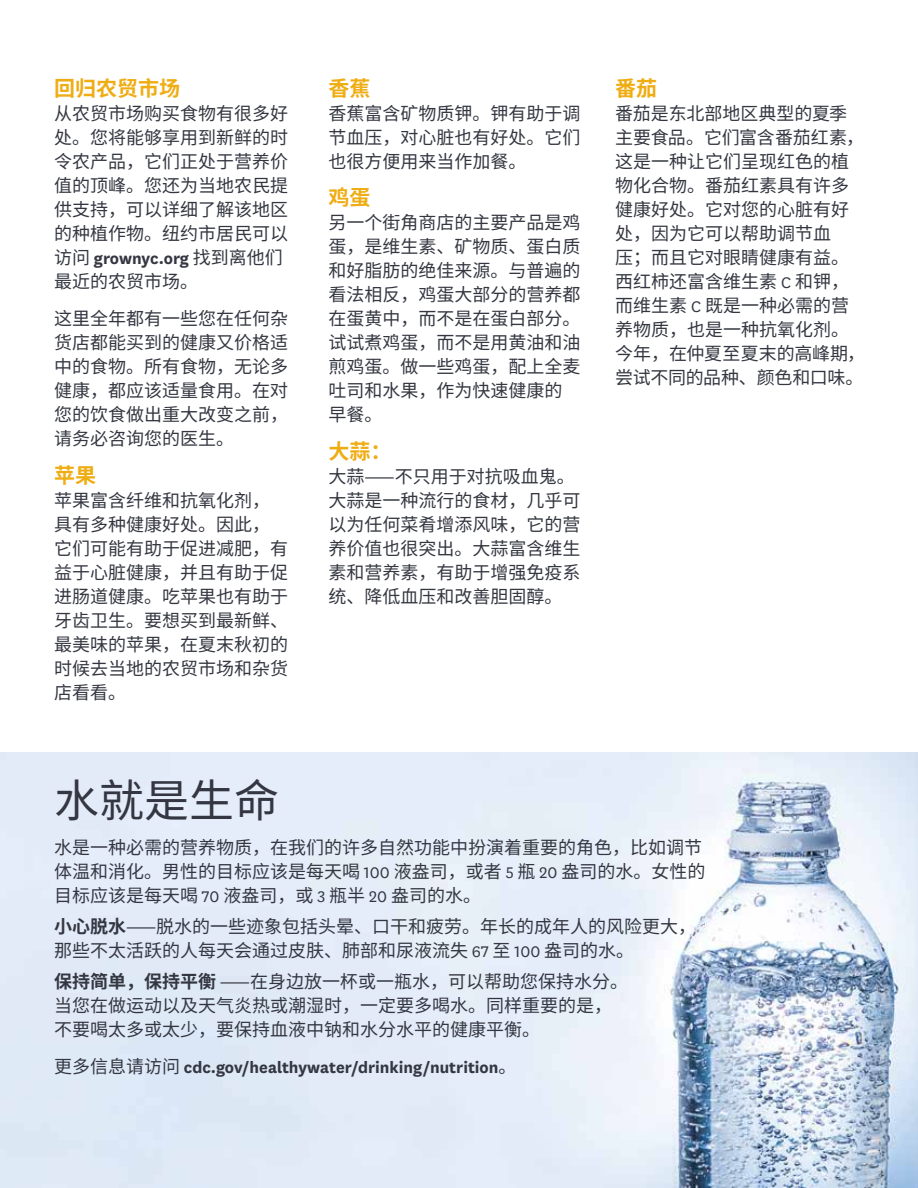
<style>
.page{position:relative;width:918px;height:1188px;background:#fff}
.page>*{position:absolute;margin:0;border:0;box-sizing:border-box;transform-origin:0 0}
.article_title_30pt{font:45px "Noto Sans CJ Ksc";color:#343741}
._14pt_head{font:700 21px "Noto Sans CJ Ksc";color:#efad14}
._12_16_body{font:18px/24px "Noto Sans CJ Ksc";color:#343741}
.article_title_20pt{font:18px/24px "Noto Sans CJ Ksc";color:#343741}
._12_16_body-2{font:700 18px "National";color:#343741}
.s1{font-family:"National";font-weight:700}
.s2{font-family:"National"}
.s3{font-weight:700}
.s4{font-family:"Noto Sans CJ Ksc";font-weight:400}
</style>
<div class="page">
<img style="left:0;top:753px;width:918px;height:435px">
<p class="_14pt_head" style="left:54px;top:76px;width:127px">回归农贸市场</p>
<p class="_12_16_body" style="left:54px;top:101px;width:235px">从农贸市场购买食物有很多好处。您将能够享用到新鲜的时令农产品，它们正处于营养价值的顶峰。您还为当地农民提供支持，可以详细了解该地区的种植作物。纽约市居民可以访问 <span class="s1">grownyc.org</span> 找到离他们最近的农贸市场。</p>
<p class="_12_16_body" style="left:54px;top:307px;width:235px;text-align:justify">这里全年都有一些您在任何杂货店都能买到的健康又价格适中的食物。所有食物，无论多健康，都应该适量食用。在对您的饮食做出重大改变之前，请务必咨询您的医生。</p>
<p class="_14pt_head" style="left:54px;top:463px;width:43px">苹果</p>
<p class="_12_16_body" style="left:54px;top:488px;width:235px">苹果富含纤维和抗氧化剂，具有多种健康好处。因此，它们可能有助于促进减肥，有益于心脏健康，并且有助于促进肠道健康。吃苹果也有助于牙齿卫生。要想买到最新鲜、最美味的苹果，在夏末秋初的时候去当地的农贸市场和杂货店看看。</p>
<p class="_14pt_head" style="left:328px;top:76px;width:43px">香蕉</p>
<p class="_12_16_body" style="left:328px;top:101px;width:253px;text-align:justify">香蕉富含矿物质钾。钾有助于调节血压，对心脏也有好处。它们也很方便用来当作加餐。</p>
<p class="_14pt_head" style="left:328px;top:186px;width:43px">鸡蛋</p>
<p class="_12_16_body" style="left:328px;top:211px;width:253px">另一个街角商店的主要产品是鸡蛋，是维生素、矿物质、蛋白质和好脂肪的绝佳来源。与普遍的看法相反，鸡蛋大部分的营养都在蛋黄中，而不是在蛋白部分。试试煮鸡蛋，而不是用黄油和油煎鸡蛋。做一些鸡蛋，配上全麦吐司和水果，作为快速健康的早餐。</p>
<p class="_14pt_head" style="left:328px;top:439px;width:64px">大蒜：</p>
<p class="_12_16_body" style="left:328px;top:464px;width:253px">大蒜——不只用于对抗吸血鬼。大蒜是一种流行的食材，几乎可以为任何菜肴增添风味，它的营养价值也很突出。大蒜富含维生素和营养素，有助于增强免疫系统、降低血压和改善胆固醇。</p>
<p class="_14pt_head" style="left:615px;top:76px;width:43px">番茄</p>
<p class="_12_16_body" style="left:615px;top:101px;width:252px">番茄是东北部地区典型的夏季主要食品。它们富含番茄红素，这是一种让它们呈现红色的植物化合物。番茄红素具有许多健康好处。它对您的心脏有好处，因为它可以帮助调节血<br>压；而且它对眼睛健康有益。西红柿还富含维生素 <span class="s2">C</span> 和钾，而维生素 <span class="s2">C</span> 既是一种必需的营养物质，也是一种抗氧化剂。今年，在仲夏至夏末的高峰期，尝试不同的品种、颜色和口味。</p>
<h1 class="article_title_30pt" style="left:54px;top:775px;width:226px">水就是生命</h1>
<p class="article_title_20pt" style="left:54px;top:836px;width:653px">水是一种必需的营养物质，在我们的许多自然功能中扮演着重要的角色，比如调节体温和消化。男性的目标应该是每天喝 <span class="s2">100</span> 液盎司，或者 <span class="s2">5</span> 瓶 <span class="s2">20</span> 盎司的水。女性的目标应该是每天喝 <span class="s2">70</span> 液盎司，或 <span class="s2">3</span> 瓶半 <span class="s2">20</span> 盎司的水。</p>
<p class="article_title_20pt" style="left:54px;top:915px;width:644px"><span class="s3">小心脱水</span>——脱水的一些迹象包括头晕、口干和疲劳。年长的成年人的风险更大，那些不太活跃的人每天会通过皮肤、肺部和尿液流失 <span class="s2">67</span> 至 <span class="s2">100</span> 盎司的水。</p>
<p class="_12_16_body" style="left:54px;top:969px;width:576px"><span class="s3">保持简单，保持平衡</span> ——在身边放一杯或一瓶水，可以帮助您保持水分。当您在做运动以及天气炎热或潮湿时，一定要多喝水。同样重要的是，不要喝太多或太少，要保持血液中钠和水分水平的健康平衡。</p>
<p class="_12_16_body-2" style="left:54px;top:1055px;width:464px"><span class="s4">更多信息请访问</span> cdc.gov/healthywater/drinking/nutrition<span class="s4">。</span></p>
</div>
